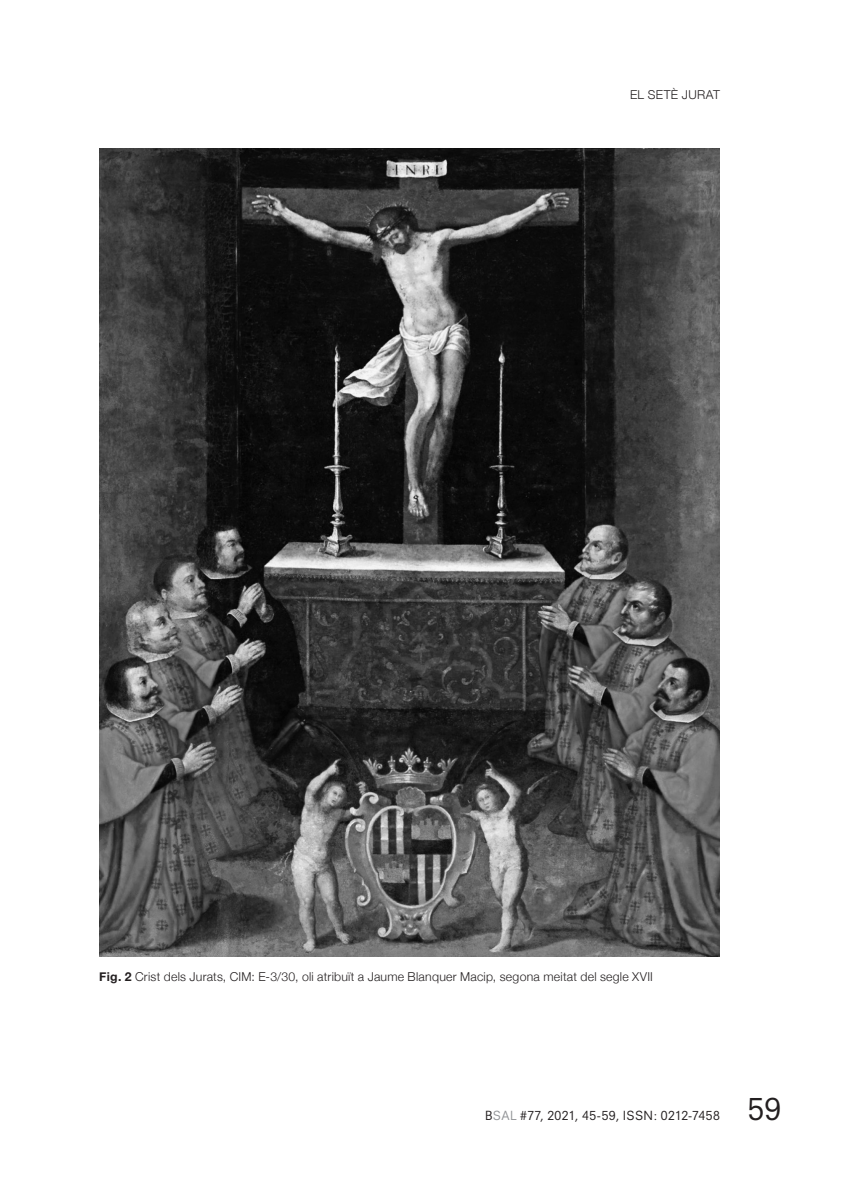
<style>
.page{position:relative;width:844px;height:1191px;background:#fff}
.page>*{position:absolute;margin:0;border:0;box-sizing:border-box;transform-origin:0 0}
.t1{font:29.75px "Neuzeit S";color:#231f20}
.peu_de_pàg{font:300 12.25px "Helvetica Neue";letter-spacing:.02em;color:#231f20}
.t2{font:12.25px "Neuzeit S";letter-spacing:.035em;color:#231f20}
.s1{font-weight:700}
.s2{color:#939598}
</style>
<div class="page">
<img style="left:99px;top:149px;width:620px;height:807px">
<p class="peu_de_pàg" style="left:630px;top:85px;width:91px">EL SETÈ JURAT</p>
<p class="peu_de_pàg" style="left:99px;top:966px;width:555px"><span class="s1">Fig. 2</span> Crist dels Jurats, CIM: E-3/30, oli atribuït a Jaume Blanquer Macip, segona meitat del segle XVII</p>
<p class="t2" style="left:485px;top:1107px;width:236px">B<span class="s2">SAL</span> #77, 2021, 45-59, ISSN: 0212-7458</p>
<h1 class="t1" style="left:747px;top:1090px;width:35px">59</h1>
</div>
